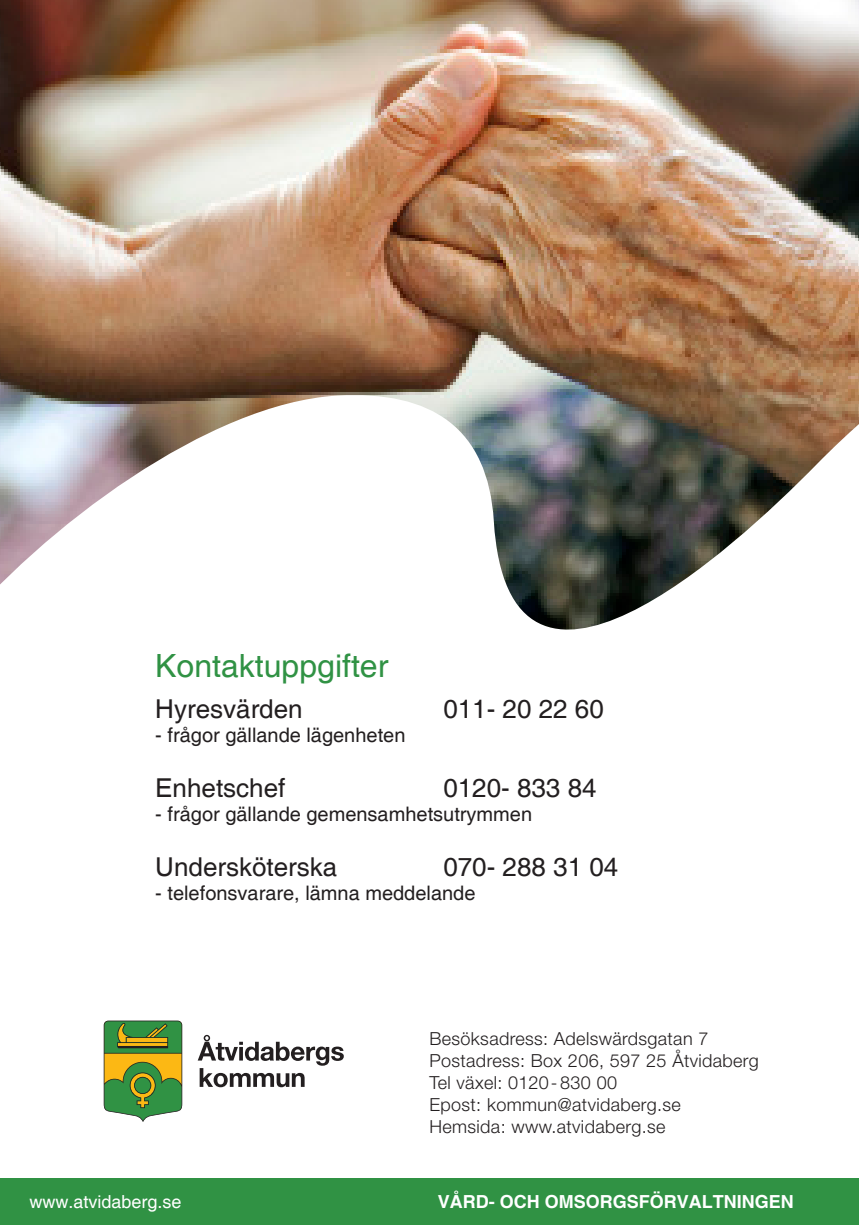
<style>
.page{position:relative;width:859px;height:1225px;background:#fff}
.page>*{position:absolute;margin:0;border:0;box-sizing:border-box;transform-origin:0 0}
.t1{font:32px "Helvetica";color:#309244}
.t2{font:26px "Helvetica";color:#231f20}
.t3{font:20px "Helvetica";color:#231f20}
.t4{font:300 18px "Helvetica Neue LT Std";letter-spacing:.02em;color:#231f20}
.t5{font:700 18px "Helvetica";color:#fff}
.t6{font:18px "Helvetica";color:#fff}
</style>
<div class="page">
<img style="left:0;top:0;width:859px;height:218px">
<img style="left:0;top:218px;width:859px;height:904px">
<div style="left:0;top:1178px;width:859px;height:47px;background:#309244"></div>
<svg style="left:104px;top:1020px;width:78px;height:101px;background:#769941"></svg>
<svg style="left:198px;top:1035px;width:146px;height:52px"></svg>
<p class="t1" style="left:155px;top:647px;width:235px">Kontaktuppgifter</p>
<p class="t2" style="left:155px;top:693px;width:149px">Hyresvärden</p>
<p class="t2" style="left:443px;top:693px;width:162px">011- 20 22 60</p>
<p class="t3" style="left:155px;top:723px;width:252px">- frågor gällande lägenheten</p>
<p class="t2" style="left:155px;top:773px;width:132px">Enhetschef</p>
<p class="t2" style="left:443px;top:773px;width:155px">0120- 833 84</p>
<p class="t3" style="left:155px;top:802px;width:378px">- frågor gällande gemensamhetsutrymmen</p>
<p class="t2" style="left:155px;top:852px;width:184px">Undersköterska</p>
<p class="t2" style="left:443px;top:852px;width:176px">070- 288 31 04</p>
<p class="t3" style="left:155px;top:881px;width:322px">- telefonsvarare, lämna meddelande</p>
<p class="t4" style="left:429px;top:1027px;width:280px">Besöksadress: Adelswärdsgatan 7</p>
<p class="t4" style="left:429px;top:1049px;width:331px">Postadress: Box 206, 597 25 Åtvidaberg</p>
<p class="t4" style="left:429px;top:1071px;width:189px">Tel växel: 0120 - 830 00</p>
<p class="t4" style="left:429px;top:1093px;width:253px">Epost: kommun@atvidaberg.se</p>
<p class="t4" style="left:429px;top:1115px;width:238px">Hemsida: www.atvidaberg.se</p>
<p class="t6" style="left:29px;top:1191px;width:154px">www.atvidaberg.se</p>
<p class="t5" style="left:438px;top:1190px;width:358px">VÅRD- OCH OMSORGSFÖRVALTNINGEN</p>
</div>
